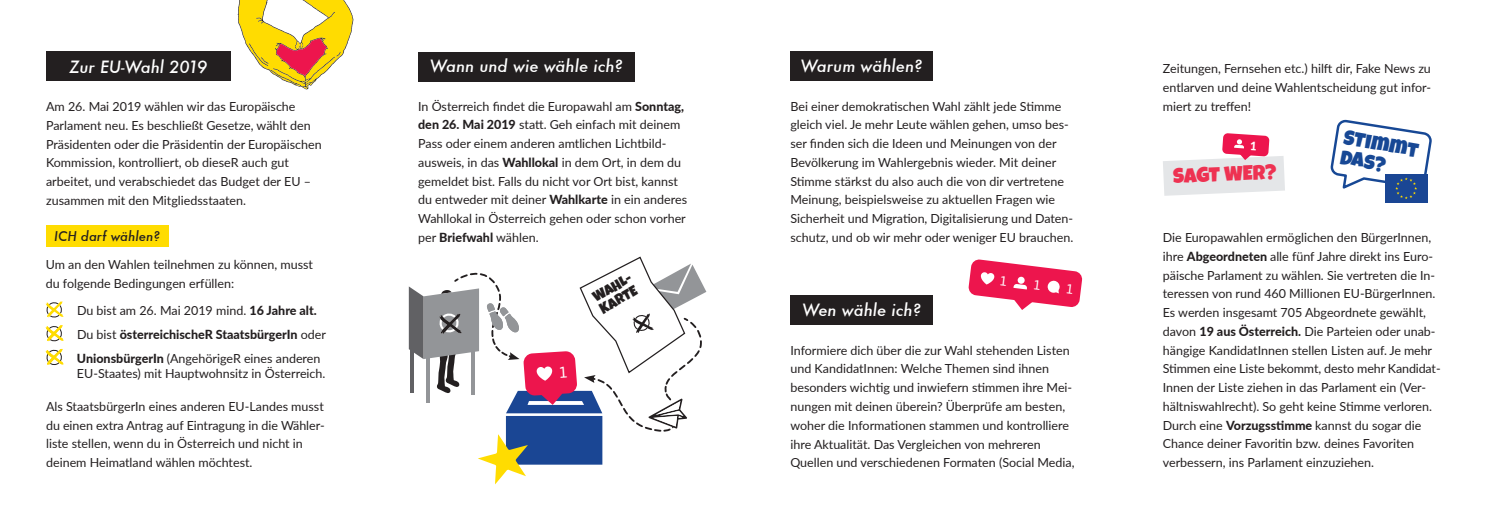
<style>
.page{position:relative;width:1489px;height:525px;background:#fff}
.page>*{position:absolute;margin:0;border:0;box-sizing:border-box;transform-origin:0 0}
.t1{font:20.62px "Luckiest Guy";color:#ee3252}
.t2{font:20.38px/19.4px "Luckiest Guy";color:#174895}
.t3{font:italic 500 16.5px "Futura";color:#fff}
.t4{font:14.5px/13.8px "Luckiest Guy";color:#231f20}
.t5{font:italic 500 13.12px "Futura";color:#231f20}
.t6{font:12.5px/18.8px "Lato";color:#231f20}
.s1{font-weight:800}
</style>
<div class="page">
<div style="left:418px;top:52px;width:216px;height:29px;background:#231f20"></div>
<div style="left:790px;top:51px;width:142px;height:30px;background:#231f20"></div>
<div style="left:790px;top:295px;width:142px;height:29px;background:#231f20"></div>
<svg style="left:237px;top:0;width:116px;height:89px"></svg>
<div style="left:46px;top:52px;width:184px;height:29px;background:#231f20"></div>
<div style="left:46px;top:225px;width:122px;height:21px;background:#ffdc01"></div>
<svg style="left:46px;top:301px;width:17px;height:17px"></svg>
<svg style="left:46px;top:325px;width:17px;height:16px"></svg>
<svg style="left:46px;top:348px;width:17px;height:17px"></svg>
<svg style="left:1330px;top:119px;width:102px;height:84px"></svg>
<svg style="left:968px;top:259px;width:114px;height:51px"></svg>
<svg style="left:409px;top:256px;width:297px;height:228px"></svg>
<svg style="left:1163px;top:133px;width:121px;height:63px"></svg>
<h3 class="t3" style="left:69px;top:55px;width:140px">Zur EU-Wahl 2019</h3>
<p class="t6" style="left:46px;top:96px;width:277px">Am 26. Mai 2019 wählen wir das Europäische Parlament neu. Es beschließt Gesetze, wählt den Präsidenten oder die Präsidentin der Europäischen Kommission, kontrolliert, ob dieseR auch gut arbeitet, und verabschiedet das Budget der EU – zusammen mit den Mitgliedsstaaten.</p>
<p class="t5" style="left:54px;top:226px;width:107px">ICH darf wählen?</p>
<p class="t6" style="left:46px;top:254px;width:269px">Um an den Wahlen teilnehmen zu können, musst du folgende Bedingungen erfüllen:</p>
<p class="t6" style="left:77px;top:298px;width:250px;line-height:23.8px">Du bist am 26. Mai 2019 mind. <span class="s1">16 Jahre alt.<br></span>Du bist <span class="s1">österreichischeR StaatsbürgerIn</span> oder<br><span class="s1">UnionsbürgerIn</span> (AngehörigeR eines anderen</p>
<p class="t6" style="left:77px;top:363px;width:250px">EU-Staates) mit Hauptwohnsitz in Österreich.</p>
<p class="t6" style="left:46px;top:396px;width:280px">Als StaatsbürgerIn eines anderen EU-Landes musst du einen extra Antrag auf Eintragung in die Wähler&shy;liste stellen, wenn du in Österreich und nicht in deinem Heimatland wählen möchtest.</p>
<h3 class="t3" style="left:430px;top:55px;width:194px">Wann und wie wähle ich?</h3>
<p class="t6" style="left:418px;top:96px;width:270px">In Österreich findet die Europawahl am <span class="s1">Sonntag, den 26. Mai 2019</span> statt. Geh einfach mit deinem Pass oder einem anderen amtlichen Lichtbild&shy;ausweis, in das <span class="s1">Wahllokal</span> in dem Ort, in dem du gemeldet bist. Falls du nicht vor Ort bist, kannst du entweder mit deiner <span class="s1">Wahlkarte</span> in ein anderes Wahllokal in Österreich gehen oder schon vorher per <span class="s1">Briefwahl</span> wählen.</p>
<p class="t4" style="left:590px;top:292px;width:44px;rotate:-30deg">WAHL-<br>KARTE</p>
<h3 class="t3" style="left:800px;top:54px;width:123px">Warum wählen?</h3>
<p class="t6" style="left:790px;top:96px;width:284px">Bei einer demokratischen Wahl zählt jede Stimme gleich viel. Je mehr Leute wählen gehen, umso bes&shy;ser finden sich die Ideen und Meinungen von der Bevölkerung im Wahlergebnis wieder. Mit deiner Stimme stärkst du also auch die von dir vertretene Meinung, beispielsweise zu aktuellen Fragen wie Sicherheit und Migration, Digitalisierung und Daten&shy;schutz, und ob wir mehr oder weniger EU brauchen.</p>
<h3 class="t3" style="left:802px;top:298px;width:120px">Wen wähle ich?</h3>
<p class="t6" style="left:790px;top:340px;width:286px">Informiere dich über die zur Wahl stehenden Listen und KandidatInnen: Welche Themen sind ihnen besonders wichtig und inwiefern stimmen ihre Mei&shy;nungen mit deinen überein? Überprüfe am besten, woher die Informationen stammen und kontrolliere ihre Aktualität. Das Vergleichen von mehreren Quellen und verschiedenen Formaten (Social Media,</p>
<p class="t6" style="left:1162px;top:59px;width:270px;text-align:justify">Zeitungen, Fernsehen etc.) hilft dir, Fake News zu entlarven und deine Wahlentscheidung gut infor&shy;miert zu treffen!</p>
<h1 class="t1" style="left:1172px;top:163px;width:105px;rotate:-3deg">SAGT WER?</h1>
<h2 class="t2" style="left:1345px;top:128px;width:77px;rotate:10deg">STimmt<br>Das?</h2>
<p class="t6" style="left:1162px;top:227px;width:279px">Die Europawahlen ermöglichen den BürgerInnen, ihre <span class="s1">Abgeordneten</span> alle fünf Jahre direkt ins Euro&shy;päische Parlament zu wählen. Sie vertreten die In&shy;teressen von rund 460 Millionen EU-BürgerInnen.<br>Es werden insgesamt 705 Abgeordnete gewählt, davon <span class="s1">19 aus Österreich.</span> Die Parteien oder unab&shy;hängige KandidatInnen stellen Listen auf. Je mehr Stimmen eine Liste bekommt, desto mehr Kandidat-Innen der Liste ziehen in das Parlament ein (Ver&shy;hältniswahlrecht). So geht keine Stimme verloren.<br>Durch eine <span class="s1">Vorzugsstimme</span> kannst du sogar die Chance deiner Favoritin bzw. deines Favoriten verbessern, ins Parlament einzuziehen.</p>
</div>
